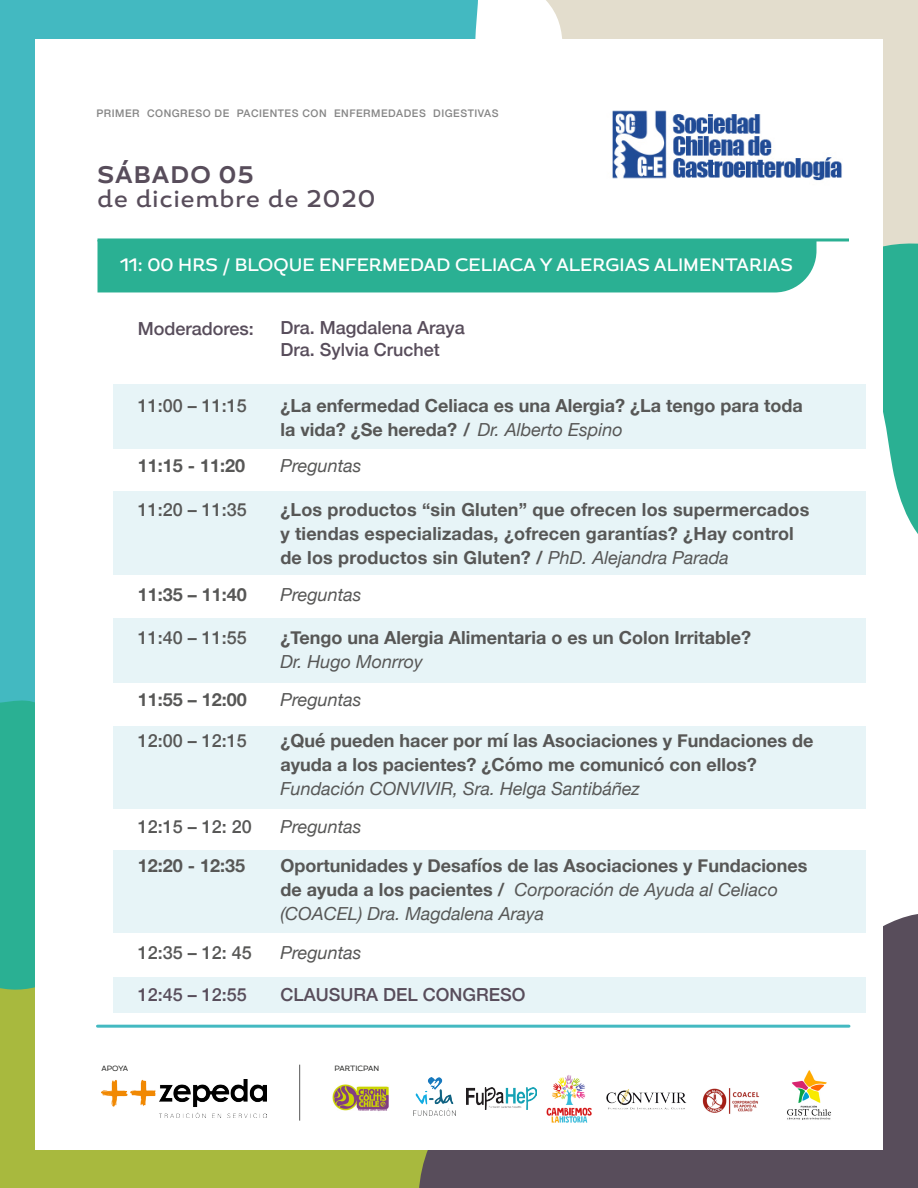
<style>
.page{position:relative;width:918px;height:1188px;background:#fff}
.page>*{position:absolute;margin:0;border:0;box-sizing:border-box;transform-origin:0 0}
.t1{font:500 24px "Magallanes";letter-spacing:.05em;color:#584d5b}
.t2{font:700 24px "Magallanes";letter-spacing:.05em;color:#584d5b}
.t3{font:700 18px/24px "Helvetica Neue";color:#575756}
.t4{font:italic 18px "Helvetica Neue";color:#575756}
.t5{font:500 18px/21.6px "Helvetica Neue";color:#584d5b}
.t6{font:500 18px "Helvetica Neue";color:#575756}
.t7{font:500 18px "Magallanes";color:#fff}
.t8{font:500 10.5px "Helvetica Neue";letter-spacing:.05em;color:#868686}
.t9{font:7.65px "Magallanes";color:#1d1d1b}
.s1{font-weight:400;font-style:italic}
</style>
<div class="page">
<div style="left:798px;top:0;width:120px;height:182px;background:#e3ddcd"></div>
<svg style="left:0;top:0;width:798px;height:652px;background:#6ac3c6"></svg>
<div style="left:0;top:991px;width:406px;height:197px;background:#a8b93e"></div>
<svg style="left:883px;top:182px;width:35px;height:352px;background:#65c1aa"></svg>
<div style="left:406px;top:914px;width:512px;height:274px;background:#584d5b"></div>
<svg style="left:0;top:652px;width:35px;height:339px;background:#2eb199"></svg>
<div style="left:35px;top:39px;width:847px;height:1110px;background:#fff"></div>
<div style="left:113px;top:977px;width:753px;height:36px;background:#e7f4f7"></div>
<div style="left:113px;top:384px;width:753px;height:65px;background:#e7f4f7"></div>
<div style="left:113px;top:491px;width:753px;height:84px;background:#e7f4f7"></div>
<div style="left:113px;top:618px;width:753px;height:65px;background:#e7f4f7"></div>
<div style="left:113px;top:726px;width:753px;height:83px;background:#e7f4f7"></div>
<div style="left:113px;top:850px;width:753px;height:82px;background:#e7f4f7"></div>
<hr style="left:97px;top:1025px;width:752px;height:3px;background:#43b9c1">
<hr style="left:97px;top:238px;width:752px;height:3px;background:#2ab093">
<div style="left:97px;top:240px;width:720px;height:52px;background:#2ab093"></div>
<img style="left:612px;top:110px;width:230px;height:71px">
<img style="left:332px;top:1084px;width:57px;height:27px">
<img style="left:413px;top:1078px;width:43px;height:37px">
<img style="left:467px;top:1088px;width:70px;height:21px">
<img style="left:546px;top:1075px;width:46px;height:48px">
<img style="left:606px;top:1089px;width:81px;height:21px">
<img style="left:702px;top:1088px;width:58px;height:26px">
<img style="left:787px;top:1070px;width:44px;height:50px">
<img style="left:101px;top:1079px;width:165px;height:39px">
<hr style="left:299px;top:1065px;width:1px;height:56px;background:#575756">
<p class="t8" style="left:96px;top:105px;width:404px">PRIMER CONGRESO DE PACIENTES CON ENFERMEDADES DIGESTIVAS</p>
<h1 class="t2" style="left:98px;top:159px;width:157px">SÁBADO 05</h1>
<h1 class="t1" style="left:98px;top:183px;width:279px">de diciembre de 2020</h1>
<p class="t7" style="left:120px;top:253px;width:674px">11: 00 HRS / BLOQUE ENFERMEDAD CELIACA Y ALERGIAS ALIMENTARIAS</p>
<p class="t5" style="left:138px;top:316px;width:118px">Moderadores:</p>
<p class="t5" style="left:280px;top:315px;width:186px">Dra. Magdalena Araya<br>Dra. Sylvia Cruchet</p>
<p class="t6" style="left:138px;top:391px;width:111px">11:00 – 11:15</p>
<p class="t3" style="left:280px;top:394px;width:524px">¿La enfermedad Celiaca es una Alergia? ¿La tengo para toda la vida? ¿Se hereda? / <span class="s1">Dr. Alberto Espino</span></p>
<p class="t3" style="left:138px;top:454px;width:109px">11:15 - 11:20</p>
<p class="t4" style="left:280px;top:453px;width:83px">Preguntas</p>
<p class="t6" style="left:138px;top:495px;width:111px">11:20 – 11:35</p>
<p class="t3" style="left:280px;top:498px;width:531px">¿Los productos “sin Gluten” que ofrecen los supermercados y tiendas especializadas, ¿ofrecen garantías? ¿Hay control de los productos sin Gluten? / <span class="s1">PhD. Alejandra Parada</span></p>
<p class="t3" style="left:138px;top:583px;width:111px">11:35 – 11:40</p>
<p class="t4" style="left:280px;top:581px;width:83px">Preguntas</p>
<p class="t6" style="left:138px;top:623px;width:111px">11:40 – 11:55</p>
<p class="t3" style="left:280px;top:626px;width:472px">¿Tengo una Alergia Alimentaria o es un Colon Irritable?</p>
<p class="t4" style="left:280px;top:649px;width:144px">Dr. Hugo Monrroy</p>
<p class="t3" style="left:138px;top:688px;width:111px">11:55 – 12:00</p>
<p class="t4" style="left:280px;top:687px;width:83px">Preguntas</p>
<p class="t6" style="left:138px;top:726px;width:111px">12:00 – 12:15</p>
<p class="t3" style="left:280px;top:729px;width:534px">¿Qué pueden hacer por mí las Asociaciones y Fundaciones de ayuda a los pacientes? ¿Cómo me comunicó con ellos?</p>
<p class="t4" style="left:280px;top:775px;width:361px">Fundación CONVIVIR, Sra. Helga Santibáñez</p>
<p class="t6" style="left:138px;top:812px;width:116px">12:15 – 12: 20</p>
<p class="t4" style="left:280px;top:814px;width:83px">Preguntas</p>
<p class="t3" style="left:138px;top:854px;width:109px">12:20 - 12:35</p>
<p class="t6" style="left:138px;top:938px;width:116px">12:35 – 12: 45</p>
<p class="t3" style="left:280px;top:854px;width:529px">Oportunidades y Desafíos de las Asociaciones y Fundaciones de ayuda a los pacientes / <span class="s1">Corporación de Ayuda al Celiaco (COACEL) Dra. Magdalena Araya</span></p>
<p class="t4" style="left:280px;top:940px;width:83px">Preguntas</p>
<p class="t5" style="left:138px;top:982px;width:111px">12:45 – 12:55</p>
<p class="t5" style="left:280px;top:982px;width:247px">CLAUSURA DEL CONGRESO</p>
<p class="t9" style="left:101px;top:1063px;width:28px">APOYA</p>
<p class="t9" style="left:334px;top:1063px;width:46px">PARTICPAN</p>
</div>
